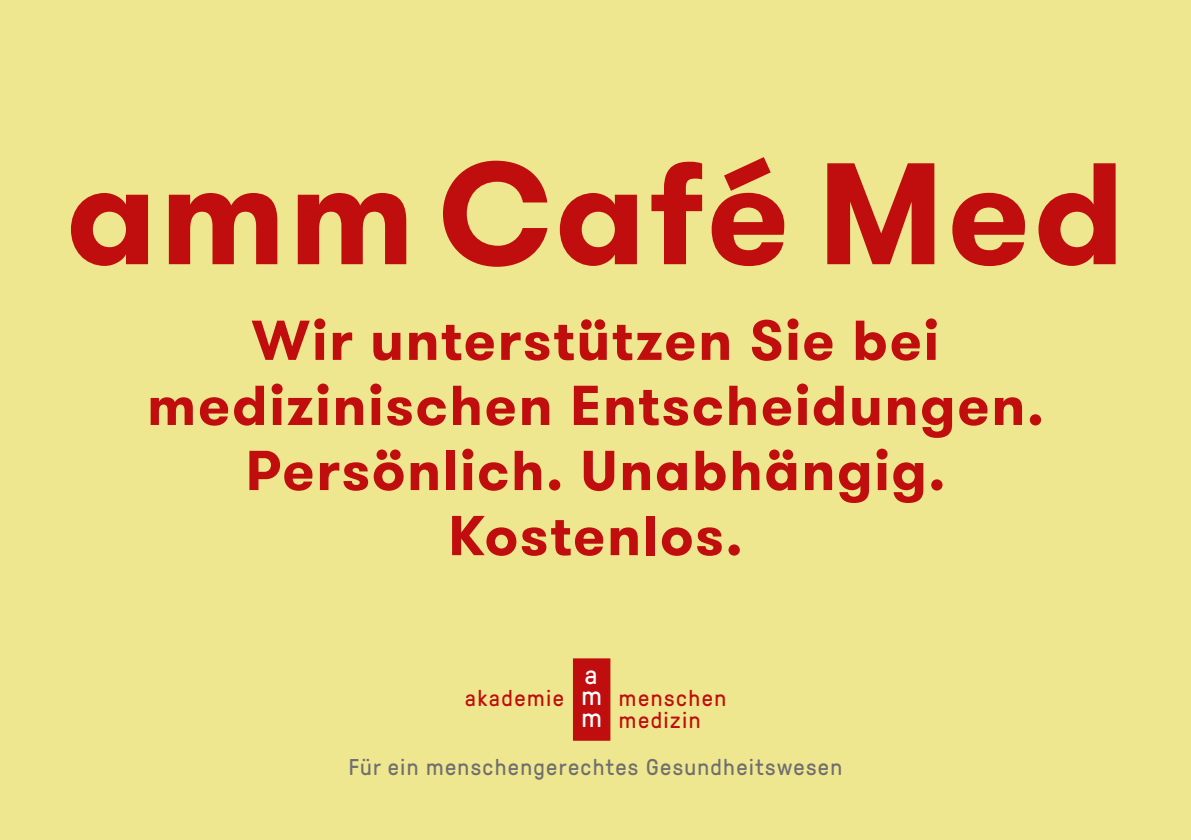
<style>
.page{position:relative;width:1191px;height:840px;background:#fff}
.page>*{position:absolute;margin:0;border:0;box-sizing:border-box;transform-origin:0 0}
.t1{font:700 144px "GT Walsheim";letter-spacing:.02em;color:#c00d0e}
.t2{font:700 56px/65px "GT Walsheim";letter-spacing:.03em;color:#c00d0e;text-align:center}
.t3{font:26.6px/21.6px "GT Pressura";color:#fff}
.t4{font:22.8px "GT Pressura";letter-spacing:.06em;color:#706f6f}
.t5{font:22.8px/22.4px "GT Pressura";letter-spacing:.065em;color:#c00d0e}
</style>
<div class="page">
<div style="left:0;top:0;width:1191px;height:839px;background:#efe78f"></div>
<div style="left:573px;top:658px;width:37px;height:82px;background:#c00d0e"></div>
<h1 class="t1" style="left:66px;top:120px;width:1060px">amm Café Med</h1>
<p class="t2" style="left:147px;top:308px;width:898px">Wir unterstützen Sie bei medizinischen Entscheidungen.<br>Persönlich. Unabhängig.<br>Kostenlos.</p>
<p class="t5" style="left:465px;top:684px;width:101px">akademie</p>
<p class="t3" style="left:581px;top:661px;width:22px">a m m</p>
<p class="t5" style="left:619px;top:684px;width:109px">menschen medizin</p>
<p class="t4" style="left:349px;top:749px;width:495px">Für ein menschengerechtes Gesundheitswesen</p>
</div>
